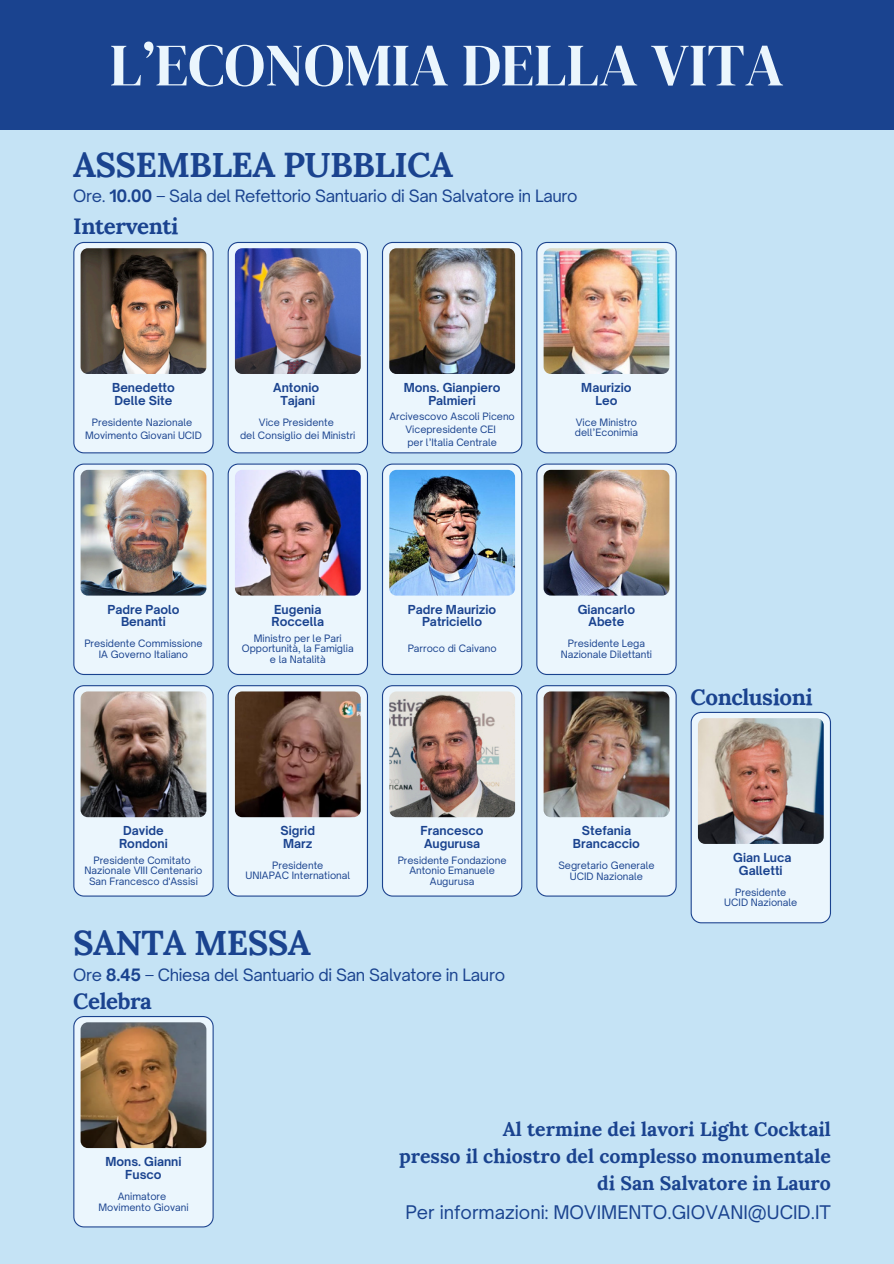
<style>
.page{position:relative;width:894px;height:1264px;background:#fff}
.page>*{position:absolute;margin:0;border:0;box-sizing:border-box;transform-origin:0 0}
.t1{font:60px "DM Serif Display";color:#ebf6fd}
.t2{font:700 34.5px "Lora";letter-spacing:-.02em;color:#1a438f}
.t3{font:700 22.2px "Lora";letter-spacing:-.02em;color:#1a438f}
.t4{font:700 19.5px/27px "Lora";color:#1a438f;text-align:right}
.t5{font:18px "Open Sauce One";color:#1a438f}
.t6{font:16.35px "Open Sauce One";letter-spacing:-.02em;color:#1a438f}
.t7{font:700 11.85px/12.9px "Open Sauce One";color:#1a438f;text-align:center}
.t8{font:9.75px/10.5px "Open Sauce One";color:#1a438f;text-align:center}
.s1{font-weight:700}
</style>
<div class="page">
<div style="left:0;top:0;width:893px;height:1263px;background:#c5e3f5"></div>
<div style="left:0;top:0;width:893px;height:129px;background:#1a438f"></div>
<svg style="left:73px;top:242px;width:141px;height:211px;background:#dfebf6"></svg>
<img style="left:81px;top:248px;width:125px;height:126px;border-radius:7px">
<svg style="left:382px;top:242px;width:140px;height:211px;background:#e1edf7"></svg>
<img style="left:389px;top:248px;width:126px;height:126px;border-radius:7px">
<svg style="left:227px;top:242px;width:141px;height:211px;background:#dfecf7"></svg>
<img style="left:235px;top:248px;width:125px;height:126px;border-radius:7px">
<svg style="left:536px;top:242px;width:140px;height:211px;background:#e1eef8"></svg>
<img style="left:543px;top:248px;width:126px;height:126px;border-radius:7px">
<svg style="left:73px;top:463px;width:141px;height:212px;background:#ddeaf4"></svg>
<img style="left:81px;top:470px;width:125px;height:125px;border-radius:7px">
<svg style="left:227px;top:463px;width:141px;height:212px;background:#dde9f5"></svg>
<img style="left:235px;top:470px;width:125px;height:125px;border-radius:7px">
<svg style="left:382px;top:463px;width:140px;height:212px;background:#dfecf7"></svg>
<img style="left:389px;top:470px;width:126px;height:125px;border-radius:7px">
<svg style="left:227px;top:685px;width:141px;height:211px;background:#e0ecf6"></svg>
<img style="left:235px;top:691px;width:125px;height:126px;border-radius:7px">
<svg style="left:73px;top:685px;width:141px;height:211px;background:#dfecf6"></svg>
<img style="left:81px;top:691px;width:125px;height:126px;border-radius:7px">
<svg style="left:536px;top:463px;width:140px;height:212px;background:#dfecf6"></svg>
<img style="left:543px;top:470px;width:126px;height:125px;border-radius:7px">
<svg style="left:382px;top:685px;width:140px;height:211px;background:#e1edf7"></svg>
<img style="left:389px;top:691px;width:126px;height:126px;border-radius:7px">
<svg style="left:536px;top:685px;width:140px;height:211px;background:#e1edf7"></svg>
<img style="left:543px;top:691px;width:126px;height:126px;border-radius:7px">
<svg style="left:690px;top:711px;width:140px;height:212px;background:#e0edf7"></svg>
<img style="left:697px;top:718px;width:126px;height:126px;border-radius:7px">
<svg style="left:73px;top:1016px;width:141px;height:211px;background:#dfebf6"></svg>
<img style="left:81px;top:1022px;width:125px;height:126px;border-radius:7px">
<p class="t1" style="left:110px;top:23px;width:675px">L’ECONOMIA DELLA VITA</p>
<p class="t2" style="left:73px;top:142px;width:381px">ASSEMBLEA PUBBLICA</p>
<p class="t6" style="left:73px;top:186px;width:505px">Ore. <span class="s1">10.00</span> – Sala del Refettorio Santuario di San Salvatore in Lauro</p>
<p class="t3" style="left:73px;top:211px;width:107px">Interventi</p>
<h2 class="t7" style="left:112px;top:381px;width:64px">Benedetto</h2>
<h6 class="t7" style="left:115px;top:394px;width:59px">Delle Site</h6>
<h3 class="t8" style="left:92px;top:417px;width:102px">Presidente Nazionale</h3>
<p class="t8" style="left:85px;top:430px;width:118px">Movimento Giovani UCID</p>
<p class="t7" style="left:273px;top:381px;width:47px">Antonio</p>
<p class="t7" style="left:280px;top:394px;width:36px">Tajani</p>
<p class="t8" style="left:259px;top:417px;width:76px">Vice Presidente</p>
<p class="t8" style="left:240px;top:430px;width:117px">del Consiglio dei Ministri</p>
<p class="t7" style="left:404px;top:381px;width:98px">Mons. Gianpiero<br>Palmieri</p>
<p class="t8" style="left:389px;top:409px;width:127px;line-height:13px">Arcivescovo Ascoli Piceno<br>Vicepresidente CEI</p>
<p class="t8" style="left:407px;top:437px;width:91px">per l’Italia Centrale</p>
<p class="t7" style="left:581px;top:381px;width:52px">Maurizio</p>
<p class="t7" style="left:595px;top:394px;width:23px">Leo</p>
<p class="t8" style="left:575px;top:416px;width:63px">Vice Ministro</p>
<p class="t8" style="left:574px;top:427px;width:65px">dell’Econimia</p>
<p class="t7" style="left:107px;top:602px;width:73px">Padre Paolo</p>
<p class="t7" style="left:121px;top:615px;width:46px">Benanti</p>
<p class="t8" style="left:84px;top:638px;width:120px">Presidente Commissione</p>
<p class="t8" style="left:99px;top:648px;width:91px">IA Governo Italiano</p>
<p class="t7" style="left:274px;top:602px;width:49px">Eugenia</p>
<p class="t7" style="left:271px;top:615px;width:54px">Roccella</p>
<p class="t8" style="left:242px;top:633px;width:113px">Ministro per le Pari<br>Opportunità, la Famiglia</p>
<p class="t8" style="left:270px;top:654px;width:57px">e la Natalità</p>
<p class="t7" style="left:408px;top:602px;width:90px">Padre Maurizio<br>Patriciello</p>
<p class="t8" style="left:407px;top:643px;width:90px">Parroco di Caivano</p>
<p class="t7" style="left:123px;top:824px;width:42px">Davide</p>
<p class="t7" style="left:119px;top:837px;width:50px">Rondoni</p>
<p class="t8" style="left:93px;top:854px;width:99px">Presidente Comitato</p>
<p class="t8" style="left:84px;top:865px;width:119px">Nazionale VIII Centenario</p>
<p class="t8" style="left:89px;top:875px;width:110px">San Francesco d'Assisi</p>
<p class="t7" style="left:280px;top:824px;width:36px">Sigrid</p>
<p class="t7" style="left:283px;top:837px;width:31px">Marz</p>
<p class="t8" style="left:272px;top:859px;width:53px">Presidente</p>
<p class="t8" style="left:245px;top:870px;width:106px">UNIAPAC International</p>
<h5 class="t2" style="left:73px;top:920px;width:239px">SANTA MESSA</h5>
<p class="t7" style="left:420px;top:824px;width:64px">Francesco</p>
<p class="t7" style="left:424px;top:837px;width:58px">Augurusa</p>
<p class="t8" style="left:397px;top:854px;width:110px">Presidente Fondazione<br>Antonio Emanuele<br>Augurusa</p>
<p class="t6" style="left:73px;top:964px;width:433px">Ore <span class="s1">8.45</span> – Chiesa del Santuario di San Salvatore in Lauro</p>
<h2 class="t3" style="left:73px;top:986px;width:80px">Celebra</h2>
<p class="t7" style="left:577px;top:602px;width:59px">Giancarlo</p>
<p class="t7" style="left:588px;top:615px;width:37px">Abete</p>
<p class="t8" style="left:568px;top:638px;width:78px">Presidente Lega</p>
<p class="t8" style="left:560px;top:649px;width:93px">Nazionale Dilettanti</p>
<p class="t3" style="left:690px;top:682px;width:123px">Conclusioni</p>
<p class="t7" style="left:581px;top:824px;width:51px">Stefania</p>
<p class="t7" style="left:572px;top:837px;width:69px">Brancaccio</p>
<p class="t8" style="left:558px;top:860px;width:98px">Segretario Generale</p>
<p class="t8" style="left:569px;top:870px;width:74px">UCID Nazionale</p>
<p class="t7" style="left:733px;top:850px;width:60px">Gian Luca</p>
<p class="t7" style="left:738px;top:863px;width:45px">Galletti</p>
<p class="t8" style="left:735px;top:886px;width:53px">Presidente</p>
<h3 class="t8" style="left:724px;top:897px;width:74px">UCID Nazionale</h3>
<p class="t7" style="left:105px;top:1154px;width:78px">Mons. Gianni</p>
<p class="t7" style="left:125px;top:1167px;width:38px">Fusco</p>
<p class="t8" style="left:118px;top:1191px;width:50px">Animatore</p>
<h4 class="t8" style="left:98px;top:1201px;width:92px">Movimento Giovani</h4>
<h6 class="t4" style="left:399px;top:1114px;width:433px">Al termine dei lavori Light Cocktail<br>presso il chiostro del complesso monumentale di San Salvatore in Lauro</h6>
<h3 class="t5" style="left:405px;top:1201px;width:427px">Per informazioni: MOVIMENTO.GIOVANI@UCID.IT</h3>
</div>
